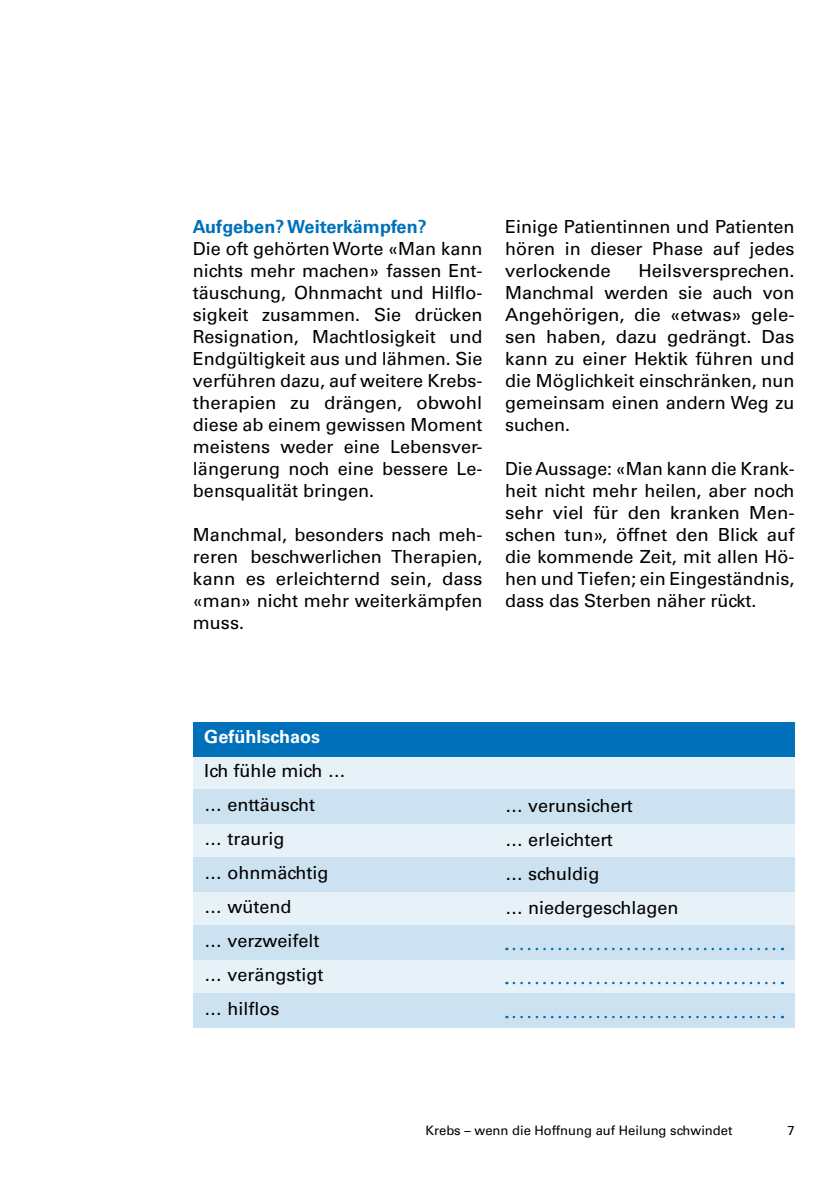
<style>
.page{position:relative;width:840px;height:1191px;background:#fff}
.page>*{position:absolute;margin:0;border:0;box-sizing:border-box;transform-origin:0 0}
.t1{font:18px/22px "Univers LT Std";color:#000;text-align:justify}
.t2{font:700 18px "Univers LT Std";letter-spacing:.005em;color:#0070ba}
.t3{font:700 18px "Univers LT Std";color:#fff}
.t4{font:13px "Univers LT Std";color:#000}
</style>
<div class="page">
<div style="left:193px;top:724px;width:601px;height:299px;background:#e6f1f8"></div>
<div style="left:193px;top:722px;width:601px;height:34px;background:#0070ba"></div>
<div style="left:193px;top:789px;width:601px;height:34px;background:#cce2f1"></div>
<div style="left:193px;top:857px;width:601px;height:34px;background:#cce2f1"></div>
<div style="left:193px;top:925px;width:601px;height:34px;background:#cce2f1"></div>
<div style="left:193px;top:993px;width:601px;height:34px;background:#cce2f1"></div>
<svg style="left:513px;top:947px;width:269px;height:3px"></svg>
<svg style="left:513px;top:981px;width:269px;height:3px"></svg>
<svg style="left:513px;top:1015px;width:269px;height:3px"></svg>
<p class="t2" style="left:193px;top:216px;width:235px">Aufgeben? Weiterkämpfen?</p>
<p class="t1" style="left:193px;top:237px;width:291px">Die oft gehörten Worte «Man kann nichts mehr machen» fassen Ent&shy;täuschung, Ohnmacht und Hilflo&shy;sigkeit zusammen. Sie drücken Resignation, Machtlosigkeit und Endgültigkeit aus und lähmen. Sie verführen dazu, auf weitere Krebs&shy;therapien zu drängen, obwohl diese ab einem gewissen Moment meistens weder eine Lebensver&shy;längerung noch eine bessere Le&shy;bensqualität bringen.</p>
<p class="t1" style="left:193px;top:523px;width:291px">Manchmal, besonders nach meh&shy;reren beschwerlichen Therapien, kann es erleichternd sein, dass «man» nicht mehr weiterkämpfen muss.</p>
<p class="t1" style="left:505px;top:215px;width:291px">Einige Patientinnen und Patienten hören in dieser Phase auf jedes verlockende</p>
<p class="t1" style="left:505px;top:259px;width:291px;text-indent:133px">Heilsversprechen.<br>Manchmal werden sie auch von Angehörigen, die «etwas» gele&shy;sen haben, dazu gedrängt. Das kann zu einer Hektik führen und die Möglichkeit einschränken, nun gemeinsam einen andern Weg zu suchen.</p>
<p class="t1" style="left:505px;top:457px;width:291px">Die Aussage: «Man kann die Krank&shy;heit nicht mehr heilen, aber noch sehr viel für den kranken Men&shy;schen tun», öffnet den Blick auf die kommende Zeit, mit allen Hö&shy;hen und Tiefen; ein Eingeständnis, dass das Sterben näher rückt.</p>
<p class="t3" style="left:204px;top:726px;width:117px">Gefühlschaos</p>
<p class="t1" style="left:204px;top:754px;width:143px;line-height:34px;text-align:left">Ich fühle mich … … enttäuscht<br>… traurig<br>… ohnmächtig … wütend<br>… verzweifelt<br>… verängstigt … hilflos</p>
<p class="t1" style="left:505px;top:788px;width:175px;line-height:34px;text-align:left">… verunsichert<br>… erleichtert<br>… schuldig<br>… niedergeschlagen</p>
<p class="t4" style="left:425px;top:1123px;width:308px">Krebs – wenn die Hoffnung auf Heilung schwindet</p>
<p class="t4" style="left:786px;top:1122px;width:9px">7</p>
</div>
